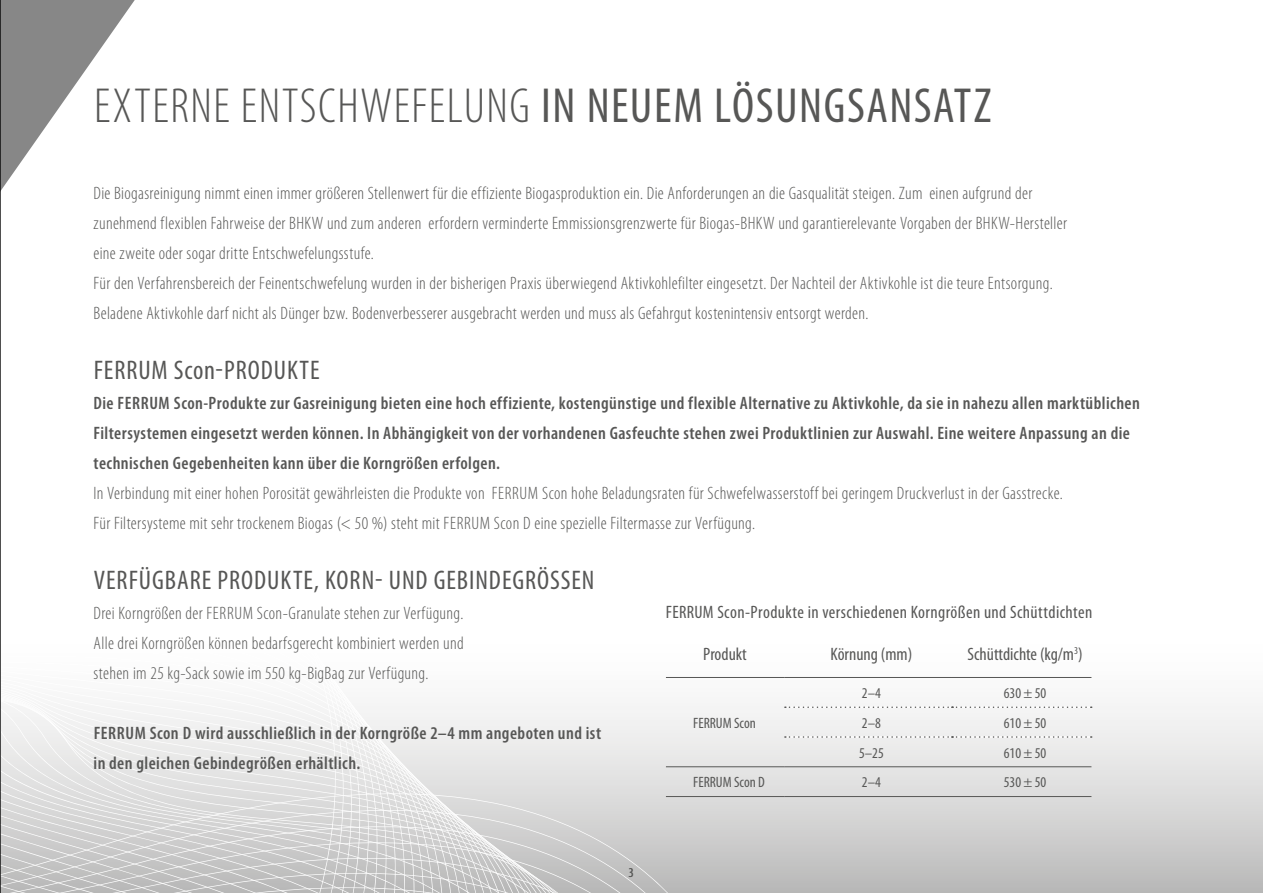
<style>
.page{position:relative;width:1263px;height:893px;background:#fff}
.page>*{position:absolute;margin:0;border:0;box-sizing:border-box;transform-origin:0 0}
.t1{font:300 condensed 49.5px "Myriad Pro";letter-spacing:.035em;color:#575756}
.t2{font:condensed 27px "Myriad Pro";letter-spacing:.035em;color:#575756}
.t3{font:300 condensed 18px/30px "Myriad Pro";letter-spacing:.02em;color:#575756}
.t4{font:600 condensed 18px/30px "Myriad Pro";letter-spacing:.025em;color:#575756}
.t5{font:condensed 18px "Myriad Pro";letter-spacing:.02em;color:#575756}
.t6{font:condensed 18px "Myriad Pro";color:#575756}
.t7{font:condensed 15px "Myriad Pro";color:#575756}
.t8{font:condensed 13.5px "Myriad Pro";color:#3c3c3b}
.s1{font-weight:400}
</style>
<div class="page">
<div style="left:0;top:638px;width:1263px;height:255px;background:linear-gradient(to bottom,#fff,#bebebe)"></div>
<svg style="left:1px;top:0;width:134px;height:190px"></svg>
<svg style="left:652px;top:638px;width:15px;height:255px"></svg>
<svg style="left:637px;top:638px;width:15px;height:255px"></svg>
<svg style="left:623px;top:638px;width:14px;height:255px"></svg>
<svg style="left:608px;top:638px;width:15px;height:255px"></svg>
<svg style="left:597px;top:638px;width:11px;height:255px"></svg>
<svg style="left:588px;top:638px;width:9px;height:255px"></svg>
<svg style="left:579px;top:638px;width:9px;height:255px"></svg>
<svg style="left:570px;top:638px;width:9px;height:255px"></svg>
<svg style="left:561px;top:638px;width:9px;height:255px"></svg>
<svg style="left:553px;top:638px;width:8px;height:255px"></svg>
<svg style="left:544px;top:638px;width:9px;height:255px"></svg>
<svg style="left:536px;top:638px;width:8px;height:255px"></svg>
<svg style="left:527px;top:638px;width:9px;height:255px"></svg>
<svg style="left:519px;top:638px;width:8px;height:255px"></svg>
<svg style="left:511px;top:638px;width:8px;height:255px"></svg>
<svg style="left:502px;top:638px;width:9px;height:255px"></svg>
<svg style="left:494px;top:638px;width:8px;height:255px"></svg>
<svg style="left:485px;top:638px;width:9px;height:255px"></svg>
<svg style="left:477px;top:638px;width:8px;height:255px"></svg>
<svg style="left:469px;top:638px;width:8px;height:255px"></svg>
<svg style="left:460px;top:638px;width:9px;height:255px"></svg>
<svg style="left:1px;top:638px;width:447px;height:255px"></svg>
<hr style="left:666px;top:677px;width:118px;height:1px;background:#575756">
<hr style="left:784px;top:677px;width:168px;height:1px;background:#575756">
<hr style="left:952px;top:677px;width:139px;height:1px;background:#575756">
<svg style="left:785px;top:706px;width:307px;height:2px"></svg>
<svg style="left:785px;top:736px;width:307px;height:2px"></svg>
<hr style="left:666px;top:766px;width:118px;height:1px;background:#575756">
<hr style="left:666px;top:796px;width:118px;height:1px;background:#575756">
<hr style="left:784px;top:766px;width:168px;height:1px;background:#575756">
<hr style="left:784px;top:796px;width:168px;height:1px;background:#575756">
<hr style="left:952px;top:766px;width:139px;height:1px;background:#575756">
<hr style="left:952px;top:796px;width:139px;height:1px;background:#575756">
<hr style="left:0;top:0;width:1px;height:893px;background:#000">
<h1 class="t1" style="left:94px;top:76px;width:899px">EXTERNE ENTSCHWEFELUNG <span class="s1">IN NEUEM LÖSUNGSANSATZ</span></h1>
<p class="t3" style="left:94px;top:178px;width:975px">Die Biogasreinigung nimmt einen immer größeren Stellenwert für die effiziente Biogasproduktion ein. Die Anforderungen an die Gasqualität steigen. Zum einen aufgrund der zunehmend flexiblen Fahrweise der BHKW und zum anderen erfordern verminderte Emmissionsgrenzwerte für Biogas-BHKW und garantierelevante Vorgaben der BHKW-Hersteller eine zweite oder sogar dritte Entschwefelungsstufe.<br>Für den Verfahrensbereich der Feinentschwefelung wurden in der bisherigen Praxis überwiegend Aktivkohlefilter eingesetzt. Der Nachteil der Aktivkohle ist die teure Entsorgung.<br>Beladene Aktivkohle darf nicht als Dünger bzw. Bodenverbesserer ausgebracht werden und muss als Gefahrgut kostenintensiv entsorgt werden.</p>
<h2 class="t2" style="left:94px;top:354px;width:227px">FERRUM Scon-PRODUKTE</h2>
<p class="t4" style="left:94px;top:388px;width:1048px">Die FERRUM Scon-Produkte zur Gasreinigung bieten eine hoch effiziente, kostengünstige und flexible Alternative zu Aktivkohle, da sie in nahezu allen marktüblichen<br>Filtersystemen eingesetzt werden können. In Abhängigkeit von der vorhandenen Gasfeuchte stehen zwei Produktlinien zur Auswahl. Eine weitere Anpassung an die technischen Gegebenheiten kann über die Korngrößen erfolgen.</p>
<p class="t3" style="left:94px;top:478px;width:971px">In Verbindung mit einer hohen Porosität gewährleisten die Produkte von FERRUM Scon hohe Beladungsraten für Schwefelwasserstoff bei geringem Druckverlust in der Gasstrecke.<br>Für Filtersysteme mit sehr trockenem Biogas (&lt; 50 %) steht mit FERRUM Scon D eine spezielle Filtermasse zur Verfügung.</p>
<h2 class="t2" style="left:94px;top:564px;width:502px">VERFÜGBARE PRODUKTE, KORN- UND GEBINDEGRÖSSEN</h2>
<p class="t3" style="left:94px;top:598px;width:372px;text-align:justify">Drei Korngrößen der FERRUM Scon-Granulate stehen zur Verfügung.<br>Alle drei Korngrößen können bedarfsgerecht kombiniert werden und stehen im 25 kg-Sack sowie im 550 kg-BigBag zur Verfügung.</p>
<p class="t5" style="left:666px;top:602px;width:428px">FERRUM Scon-Produkte in verschiedenen Korngrößen und Schüttdichten</p>
<p class="t6" style="left:703px;top:643px;width:45px">Produkt</p>
<p class="t6" style="left:831px;top:643px;width:83px">Körnung (mm)</p>
<p class="t6" style="left:967px;top:643px;width:117px">Schüttdichte (kg/m<sup>3</sup>)</p>
<p class="t4" style="left:94px;top:718px;width:509px">FERRUM Scon D wird ausschließlich in der Korngröße 2–4 mm angeboten und ist in den gleichen Gebindegrößen erhältlich.</p>
<p class="t8" style="left:629px;top:864px;width:7px">3</p>
<p class="t7" style="left:693px;top:714px;width:64px">FERRUM Scon</p>
<p class="t7" style="left:862px;top:684px;width:21px">2–4</p>
<p class="t7" style="left:1004px;top:684px;width:44px">630 ± 50</p>
<p class="t7" style="left:862px;top:714px;width:21px">2–8</p>
<p class="t7" style="left:1004px;top:714px;width:44px">610 ± 50</p>
<p class="t7" style="left:859px;top:743px;width:26px">5–25</p>
<p class="t7" style="left:1004px;top:743px;width:44px">610 ± 50</p>
<p class="t7" style="left:693px;top:773px;width:73px">FERRUM Scon D</p>
<p class="t7" style="left:862px;top:773px;width:21px">2–4</p>
<p class="t7" style="left:1004px;top:773px;width:44px">530 ± 50</p>
</div>
